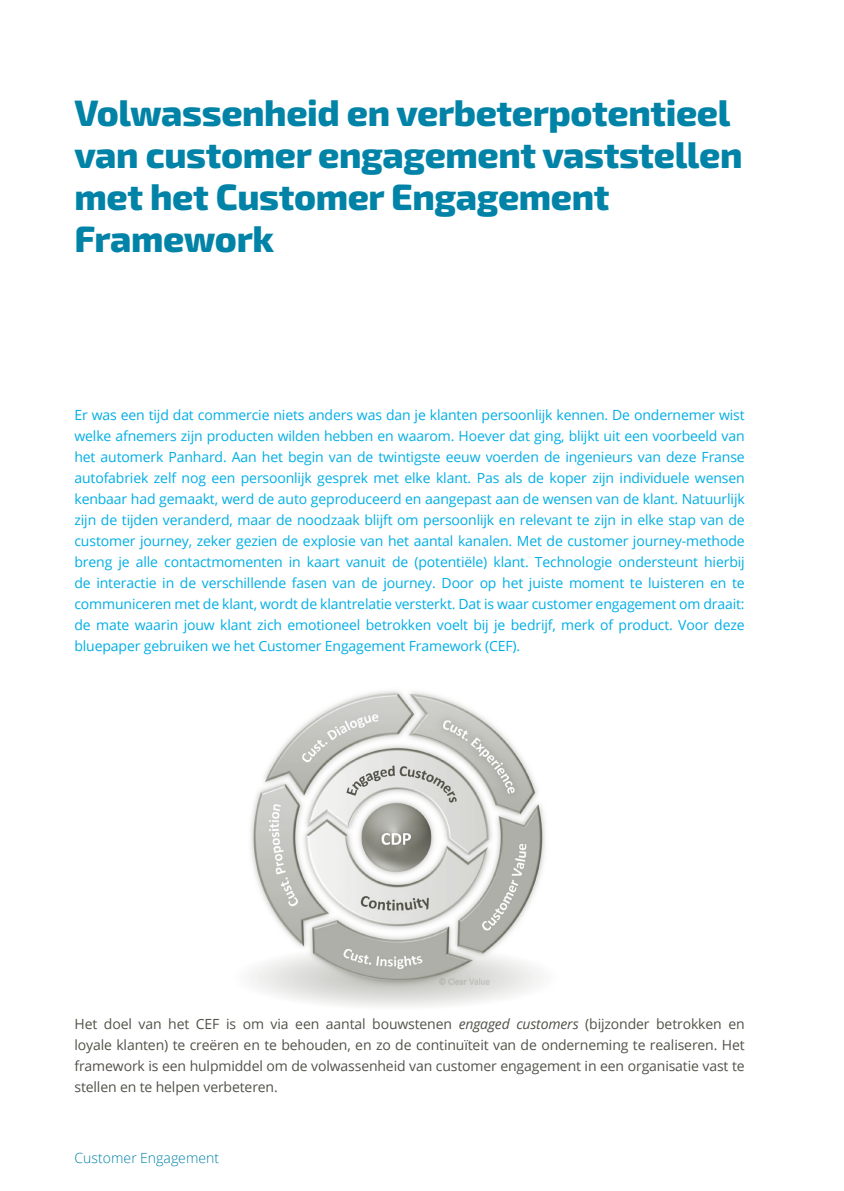
<style>
.page{position:relative;width:844px;height:1191px;background:#fff}
.page>*{position:absolute;margin:0;border:0;box-sizing:border-box;transform-origin:0 0}
.t1{font:800 36.75px/42px "Exo 2";letter-spacing:-.01em;color:#0083a7}
.t2{font:14px/21px "Open Sans";letter-spacing:-.01em;color:#00aee5;text-align:justify}
.t3{font:14px/21px "Open Sans";letter-spacing:-.01em;color:#535249;text-align:justify}
.t4{font:300 14px "Open Sans";letter-spacing:.005em;color:#0083a7}
.s1{font-style:italic}
</style>
<div class="page">
<img style="left:249px;top:691px;width:296px;height:316px">
<h1 class="t1" style="left:74px;top:93px;width:669px">Volwassenheid en verbeterpotentieel van customer engagement vaststellen met het Customer Engagement<br>Framework</h1>
<p class="t2" style="left:74px;top:404px;width:671px">Er was een tijd dat commercie niets anders was dan je klanten persoonlijk kennen. De ondernemer wist welke afnemers zijn producten wilden hebben en waarom. Hoever dat ging, blijkt uit een voorbeeld van het automerk Panhard. Aan het begin van de twintigste eeuw voerden de ingenieurs van deze Franse autofabriek zelf nog een persoonlijk gesprek met elke klant. Pas als de koper zijn individuele wensen kenbaar had gemaakt, werd de auto geproduceerd en aangepast aan de wensen van de klant. Natuurlijk zijn de tijden veranderd, maar de noodzaak blijft om persoonlijk en relevant te zijn in elke stap van de customer journey, zeker gezien de explosie van het aantal kanalen. Met de customer journey-methode breng je alle contactmomenten in kaart vanuit de (potentiële) klant. Technologie ondersteunt hierbij de interactie in de verschillende fasen van de journey. Door op het juiste moment te luisteren en te communiceren met de klant, wordt de klantrelatie versterkt. Dat is waar customer engagement om draait: de mate waarin jouw klant zich emotioneel betrokken voelt bij je bedrijf, merk of product. Voor deze bluepaper gebruiken we het Customer Engagement Framework (CEF).</p>
<p class="t3" style="left:74px;top:1013px;width:671px">Het doel van het CEF is om via een aantal bouwstenen <span class="s1">engaged customers</span> (bijzonder betrokken en loyale klanten) te creëren en te behouden, en zo de continuïteit van de onderneming te realiseren. Het framework is een hulpmiddel om de volwassenheid van customer engagement in een organisatie vast te stellen en te helpen verbeteren.</p>
<p class="t4" style="left:74px;top:1148px;width:146px">Customer Engagement</p>
</div>
